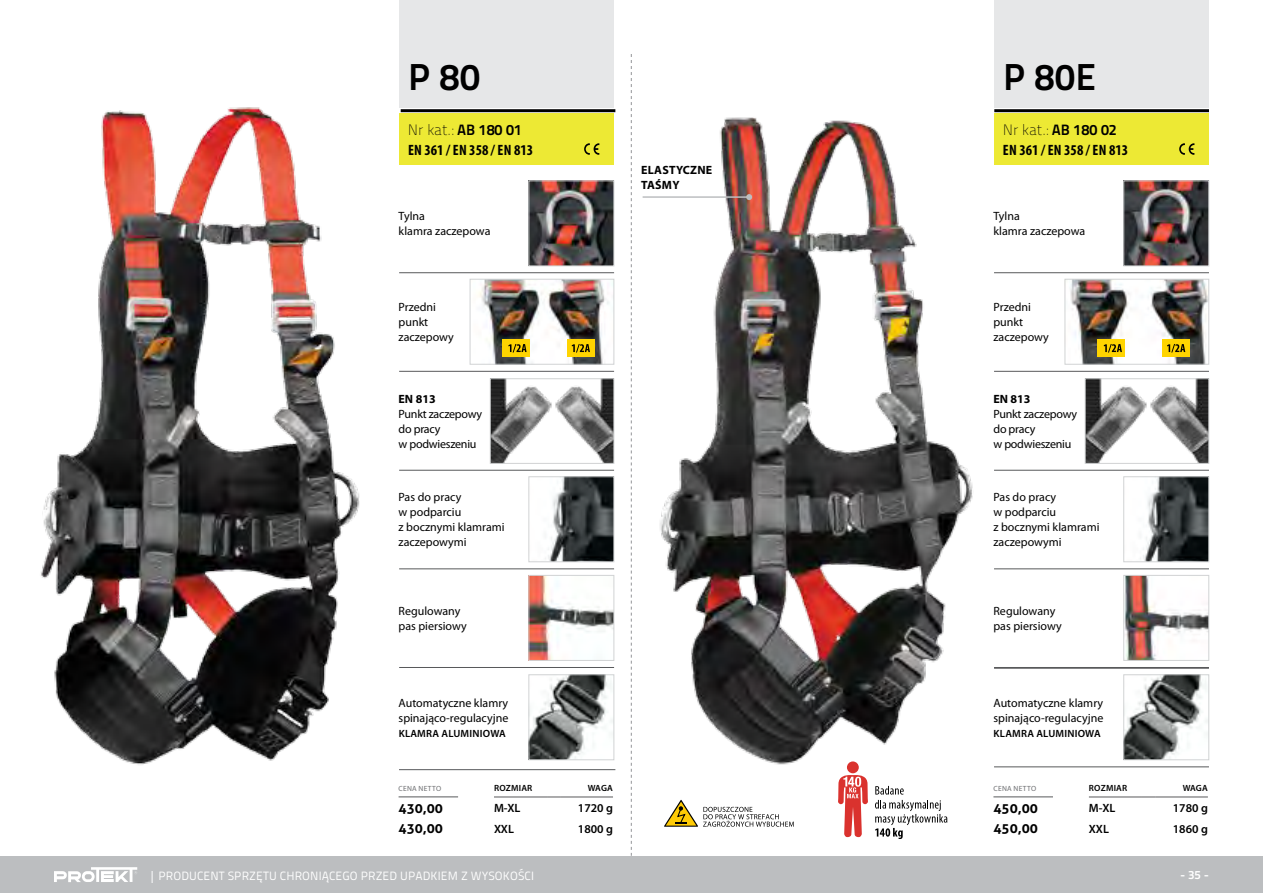
<style>
.page{position:relative;width:1263px;height:893px;background:#fff}
.page>*{position:absolute;margin:0;border:0;box-sizing:border-box;transform-origin:0 0}
.t1{font:37.5px "Titillium Maps 29 L 800 wt";color:#000}
.t2{font:700 condensed 15px "Myriad Pro";color:#000}
.t3{font:15px "Titillium Maps 29 L 1 wt";color:#000}
.t4{font:700 13.5px/20.9px "Aller";color:#000}
.t5{font:12px/15px "Myriad Pro";color:#000}
.t6{font:12px/15px "Myriad Pro";letter-spacing:-.02em;color:#000}
.t7{font:12px "Titillium Maps 29 L 400 wt";letter-spacing:.01em;color:#fff}
.t8{font:600 12px "Myriad Pro";color:#000}
.t9{font:700 12px/15px "Myriad Pro";letter-spacing:.02em;color:#000}
.t10{font:12px "Titillium Maps 29 L 800 wt";color:#fff}
.t11{font:600 10.5px "Myriad Pro";letter-spacing:.02em;color:#000}
.t12{font:600 9px "Myriad Pro";letter-spacing:.02em;color:#000}
.t13{font:7.5px "Myriad Pro";letter-spacing:.03em;color:#6d6e71}
.s1{font-family:"Titillium Maps 29 L 800 wt"}
</style>
<div class="page">
<div style="left:0;top:856px;width:1263px;height:37px;background:#bcbec0"></div>
<svg style="left:54px;top:867px;width:83px;height:15px"></svg>
<svg style="left:631px;top:54px;width:1px;height:802px"></svg>
<hr style="left:401px;top:109px;width:214px;height:3px;background:#000">
<hr style="left:994px;top:109px;width:215px;height:3px;background:#000">
<div style="left:994px;top:114px;width:215px;height:51px;background:#ede934"></div>
<img style="left:478px;top:281px;width:131px;height:81px">
<div style="left:470px;top:279px;width:144px;height:85px;border:1px solid #d1d3d4"></div>
<img style="left:41px;top:107px;width:319px;height:658px">
<hr style="left:494px;top:797px;width:53px;height:1px;background:#58595b">
<svg style="left:547px;top:797px;width:14px;height:1px"></svg>
<hr style="left:561px;top:797px;width:52px;height:1px;background:#58595b">
<div style="left:399px;top:114px;width:215px;height:51px;background:#ede934"></div>
<div style="left:399px;top:0;width:215px;height:107px;background:#e6e7e8"></div>
<img style="left:531px;top:677px;width:81px;height:81px">
<div style="left:529px;top:675px;width:85px;height:85px;border:1px solid #d1d3d4"></div>
<img style="left:492px;top:381px;width:120px;height:81px">
<div style="left:490px;top:379px;width:124px;height:85px;border:1px solid #d1d3d4"></div>
<img style="left:531px;top:577px;width:81px;height:82px">
<div style="left:529px;top:575px;width:85px;height:86px;border:1px solid #d1d3d4"></div>
<img style="left:531px;top:183px;width:81px;height:81px">
<img style="left:545px;top:479px;width:67px;height:81px">
<div style="left:529px;top:477px;width:85px;height:85px;border:1px solid #d1d3d4"></div>
<hr style="left:399px;top:272px;width:215px;height:1px;background:#58595b">
<hr style="left:399px;top:371px;width:215px;height:1px;background:#58595b">
<hr style="left:399px;top:568px;width:215px;height:1px;background:#58595b">
<hr style="left:399px;top:667px;width:215px;height:1px;background:#58595b">
<hr style="left:399px;top:470px;width:215px;height:1px;background:#58595b">
<hr style="left:399px;top:769px;width:216px;height:1px;background:#58595b">
<img style="left:1125px;top:183px;width:82px;height:81px">
<div style="left:1123px;top:181px;width:86px;height:85px;border:1px solid #d1d3d4"></div>
<img style="left:1070px;top:281px;width:137px;height:81px">
<div style="left:1065px;top:279px;width:144px;height:85px;border:1px solid #d1d3d4"></div>
<img style="left:660px;top:117px;width:313px;height:669px">
<hr style="left:1089px;top:797px;width:53px;height:1px;background:#58595b">
<svg style="left:1142px;top:797px;width:14px;height:1px"></svg>
<hr style="left:1156px;top:797px;width:52px;height:1px;background:#58595b">
<div style="left:994px;top:0;width:215px;height:107px;background:#e6e7e8"></div>
<img style="left:1125px;top:677px;width:82px;height:81px">
<div style="left:1123px;top:675px;width:86px;height:85px;border:1px solid #d1d3d4"></div>
<img style="left:1125px;top:577px;width:82px;height:82px">
<div style="left:1123px;top:575px;width:86px;height:86px;border:1px solid #d1d3d4"></div>
<hr style="left:994px;top:272px;width:215px;height:1px;background:#58595b">
<hr style="left:994px;top:371px;width:215px;height:1px;background:#58595b">
<hr style="left:994px;top:568px;width:215px;height:1px;background:#58595b">
<hr style="left:994px;top:667px;width:215px;height:1px;background:#58595b">
<hr style="left:994px;top:470px;width:215px;height:1px;background:#58595b">
<hr style="left:643px;top:196px;width:106px;height:2px;background:#bcbec0">
<svg style="left:746px;top:194px;width:6px;height:6px"></svg>
<img style="left:1140px;top:479px;width:67px;height:81px">
<div style="left:1123px;top:477px;width:86px;height:85px;border:1px solid #d1d3d4"></div>
<hr style="left:994px;top:668px;width:215px;height:1px;background:#58595b">
<hr style="left:994px;top:766px;width:215px;height:1px;background:#58595b">
<img style="left:1087px;top:381px;width:120px;height:81px">
<div style="left:1085px;top:379px;width:124px;height:85px;border:1px solid #d1d3d4"></div>
<div style="left:502px;top:339px;width:28px;height:18px;background:#ffd400"></div>
<svg style="left:508px;top:344px;width:19px;height:8px"></svg>
<div style="left:567px;top:339px;width:28px;height:18px;background:#ffd400"></div>
<svg style="left:572px;top:344px;width:18px;height:8px"></svg>
<div style="left:1097px;top:339px;width:28px;height:18px;background:#ffd400"></div>
<svg style="left:1104px;top:344px;width:18px;height:8px"></svg>
<div style="left:1162px;top:339px;width:28px;height:18px;background:#ffd400"></div>
<svg style="left:1167px;top:344px;width:18px;height:8px"></svg>
<svg style="left:1179px;top:143px;width:15px;height:12px"></svg>
<svg style="left:584px;top:143px;width:15px;height:12px"></svg>
<div style="left:847px;top:761px;width:12px;height:12px;background:#da322e;border-radius:50%"></div>
<svg style="left:838px;top:775px;width:30px;height:62px"></svg>
<svg style="left:875px;top:786px;width:72px;height:53px"></svg>
<svg style="left:664px;top:800px;width:130px;height:27px"></svg>
<hr style="left:399px;top:796px;width:59px;height:1px;background:#58595b">
<hr style="left:993px;top:796px;width:60px;height:1px;background:#58595b">
<h1 class="t1" style="left:408px;top:48px;width:74px">P 80</h1>
<h1 class="t1" style="left:1003px;top:48px;width:95px">P 80E</h1>
<p class="t3" style="left:408px;top:119px;width:116px">Nr kat.: <span class="s1">AB 180 01</span></p>
<p class="t2" style="left:408px;top:140px;width:127px">EN 361 / EN 358 / EN 813</p>
<p class="t3" style="left:1003px;top:119px;width:116px">Nr kat.: <span class="s1">AB 180 02</span></p>
<p class="t2" style="left:1003px;top:140px;width:127px">EN 361 / EN 358 / EN 813</p>
<p class="t9" style="left:641px;top:162px;width:73px">ELASTYCZNE<br>TAŚMY</p>
<p class="t5" style="left:399px;top:209px;width:93px">Tylna<br>klamra zaczepowa</p>
<p class="t5" style="left:993px;top:209px;width:93px">Tylna<br>klamra zaczepowa</p>
<p class="t5" style="left:399px;top:299px;width:57px">Przedni punkt zaczepowy</p>
<p class="t5" style="left:993px;top:299px;width:57px">Przedni punkt zaczepowy</p>
<p class="t9" style="left:399px;top:391px;width:39px">EN 813</p>
<p class="t6" style="left:399px;top:406px;width:85px">Punkt zaczepowy do pracy<br>w podwieszeniu</p>
<p class="t9" style="left:993px;top:391px;width:39px">EN 813</p>
<p class="t6" style="left:993px;top:406px;width:85px">Punkt zaczepowy do pracy<br>w podwieszeniu</p>
<p class="t5" style="left:399px;top:489px;width:108px">Pas do pracy<br>w podparciu<br>z bocznymi klamrami zaczepowymi</p>
<p class="t5" style="left:993px;top:489px;width:108px">Pas do pracy<br>w podparciu<br>z bocznymi klamrami zaczepowymi</p>
<p class="t5" style="left:399px;top:603px;width:70px">Regulowany pas piersiowy</p>
<p class="t5" style="left:993px;top:603px;width:70px">Regulowany pas piersiowy</p>
<p class="t5" style="left:399px;top:695px;width:111px">Automatyczne klamry spinająco-regulacyjne</p>
<p class="t11" style="left:399px;top:726px;width:109px">KLAMRA ALUMINIOWA</p>
<p class="t5" style="left:993px;top:695px;width:111px">Automatyczne klamry spinająco-regulacyjne</p>
<p class="t11" style="left:993px;top:726px;width:109px">KLAMRA ALUMINIOWA</p>
<p class="t13" style="left:399px;top:784px;width:44px">CENA NETTO</p>
<p class="t4" style="left:399px;top:797px;width:46px">430,00<br>430,00</p>
<p class="t12" style="left:494px;top:782px;width:40px">ROZMIAR</p>
<p class="t12" style="left:588px;top:782px;width:27px">WAGA</p>
<p class="t8" style="left:494px;top:800px;width:28px">M-XL</p>
<p class="t8" style="left:578px;top:800px;width:37px">1720 g</p>
<p class="t8" style="left:494px;top:821px;width:22px">XXL</p>
<p class="t8" style="left:578px;top:821px;width:37px">1800 g</p>
<p class="t13" style="left:993px;top:784px;width:44px">CENA NETTO</p>
<p class="t4" style="left:993px;top:797px;width:46px">450,00<br>450,00</p>
<p class="t12" style="left:1089px;top:782px;width:40px">ROZMIAR</p>
<p class="t12" style="left:1183px;top:782px;width:27px">WAGA</p>
<p class="t8" style="left:1089px;top:800px;width:28px">M-XL</p>
<p class="t8" style="left:1173px;top:800px;width:37px">1780 g</p>
<p class="t8" style="left:1089px;top:821px;width:22px">XXL</p>
<p class="t8" style="left:1173px;top:821px;width:37px">1860 g</p>
<p class="t7" style="left:149px;top:866px;width:386px">| PRODUCENT SPRZĘTU CHRONIĄCEGO PRZED UPADKIEM Z WYSOKOŚCI</p>
<p class="t10" style="left:1180px;top:865px;width:30px">- 35 -</p>
</div>
